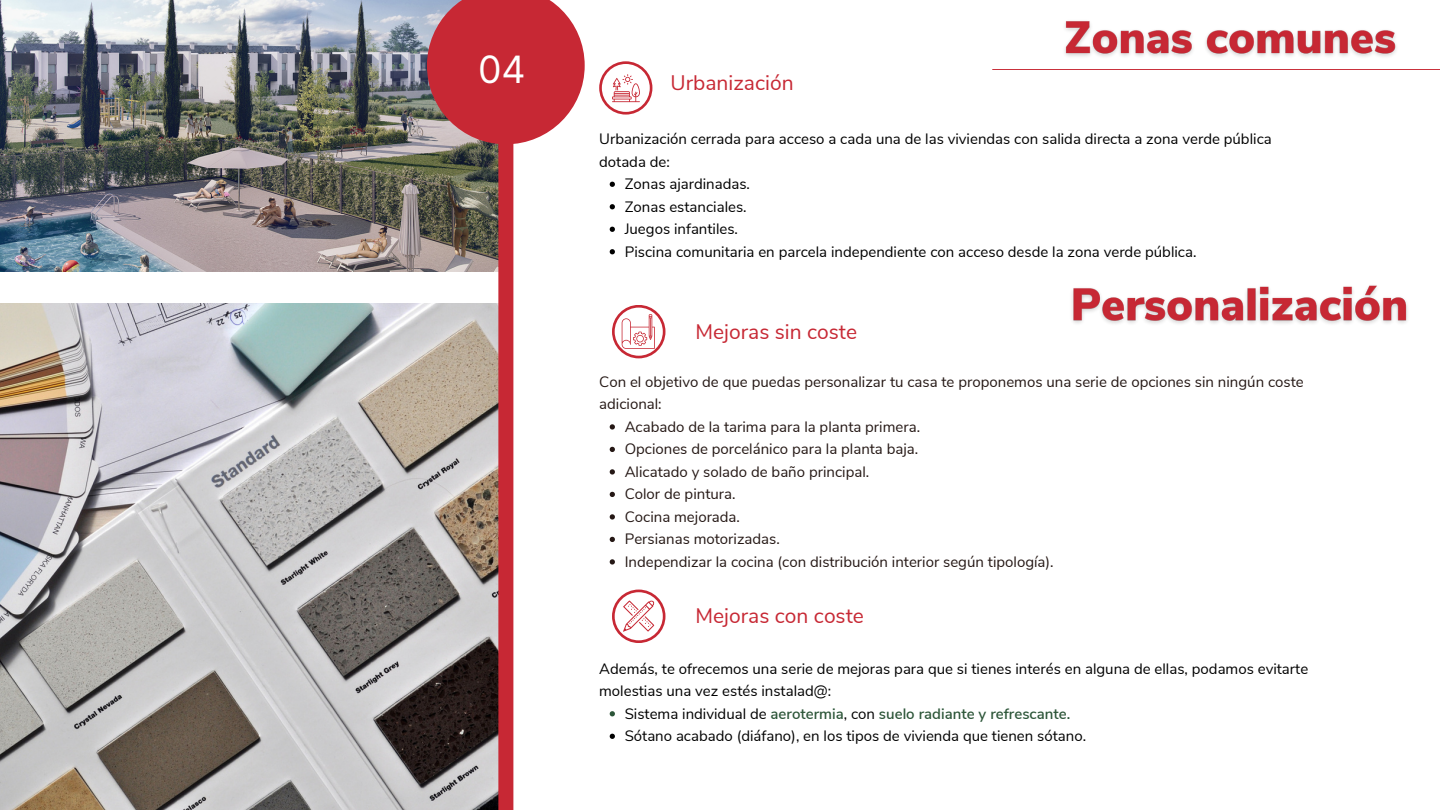
<style>
.page{position:relative;width:1440px;height:810px;background:#fff}
.page>*{position:absolute;margin:0;border:0;box-sizing:border-box;transform-origin:0 0}
.t1{font:37.7px "Inter";color:#fff}
.t2{font:21px "Nunito Sans";color:#c72834}
.t3{font:15px/22.5px "Nunito Sans";color:#000}
.t4{font:15px/22.5px "Nunito Sans";color:#251815}
.s1{font-weight:600;color:#2c5538}
</style>
<div class="page">
<img style="left:0;top:0;width:498px;height:272px">
<svg style="left:599px;top:61px;width:53px;height:54px"></svg>
<hr style="left:993px;top:69px;width:447px;height:1px;background:#c72834">
<img style="left:1064px;top:21px;width:333px;height:36px">
<img style="left:1072px;top:285px;width:336px;height:39px">
<svg style="left:612px;top:590px;width:53px;height:53px"></svg>
<svg style="left:612px;top:305px;width:53px;height:53px"></svg>
<img style="left:0;top:304px;width:498px;height:506px">
<svg style="left:427px;top:0;width:158px;height:144px;background:#c94a54"></svg>
<div style="left:498px;top:0;width:15px;height:810px;background:#c72834"></div>
<svg style="left:610px;top:182px;width:5px;height:5px"></svg>
<svg style="left:610px;top:204px;width:5px;height:5px"></svg>
<svg style="left:610px;top:227px;width:5px;height:5px"></svg>
<svg style="left:610px;top:249px;width:5px;height:5px"></svg>
<svg style="left:610px;top:424px;width:5px;height:6px"></svg>
<svg style="left:610px;top:447px;width:5px;height:5px"></svg>
<svg style="left:610px;top:469px;width:5px;height:6px"></svg>
<svg style="left:610px;top:492px;width:5px;height:5px"></svg>
<svg style="left:610px;top:514px;width:5px;height:6px"></svg>
<svg style="left:610px;top:537px;width:5px;height:5px"></svg>
<svg style="left:610px;top:559px;width:5px;height:6px"></svg>
<svg style="left:610px;top:711px;width:5px;height:5px"></svg>
<svg style="left:610px;top:734px;width:5px;height:5px"></svg>
<h1 class="t1" style="left:478px;top:47px;width:49px">04</h1>
<h2 class="t2" style="left:671px;top:69px;width:124px">Urbanización</h2>
<p class="t3" style="left:599px;top:128px;width:674px">Urbanización cerrada para acceso a cada una de las viviendas con salida directa a zona verde pública dotada de:</p>
<p class="t3" style="left:625px;top:173px;width:573px">Zonas ajardinadas.<br>Zonas estanciales.<br>Juegos infantiles.<br>Piscina comunitaria en parcela independiente con acceso desde la zona verde pública.</p>
<h2 class="t2" style="left:696px;top:318px;width:163px">Mejoras sin coste</h2>
<p class="t4" style="left:599px;top:371px;width:706px">Con el objetivo de que puedas personalizar tu casa te proponemos una serie de opciones sin ningún coste adicional:</p>
<p class="t4" style="left:625px;top:416px;width:431px">Acabado de la tarima para la planta primera.<br>Opciones de porcelánico para la planta baja.<br>Alicatado y solado de baño principal.<br>Color de pintura.<br>Cocina mejorada.<br>Persianas motorizadas.<br>Independizar la cocina (con distribución interior según tipología).</p>
<h2 class="t2" style="left:696px;top:602px;width:170px">Mejoras con coste</h2>
<p class="t3" style="left:599px;top:657px;width:711px">Además, te ofrecemos una serie de mejoras para que si tienes interés en alguna de ellas, podamos evitarte molestias una vez estés instalad@:</p>
<p class="t3" style="left:625px;top:702px;width:463px">Sistema individual de <span class="s1">aerotermia</span>, con <span class="s1">suelo radiante y refrescante.<br></span>Sótano acabado (diáfano), en los tipos de vivienda que tienen sótano.</p>
</div>
